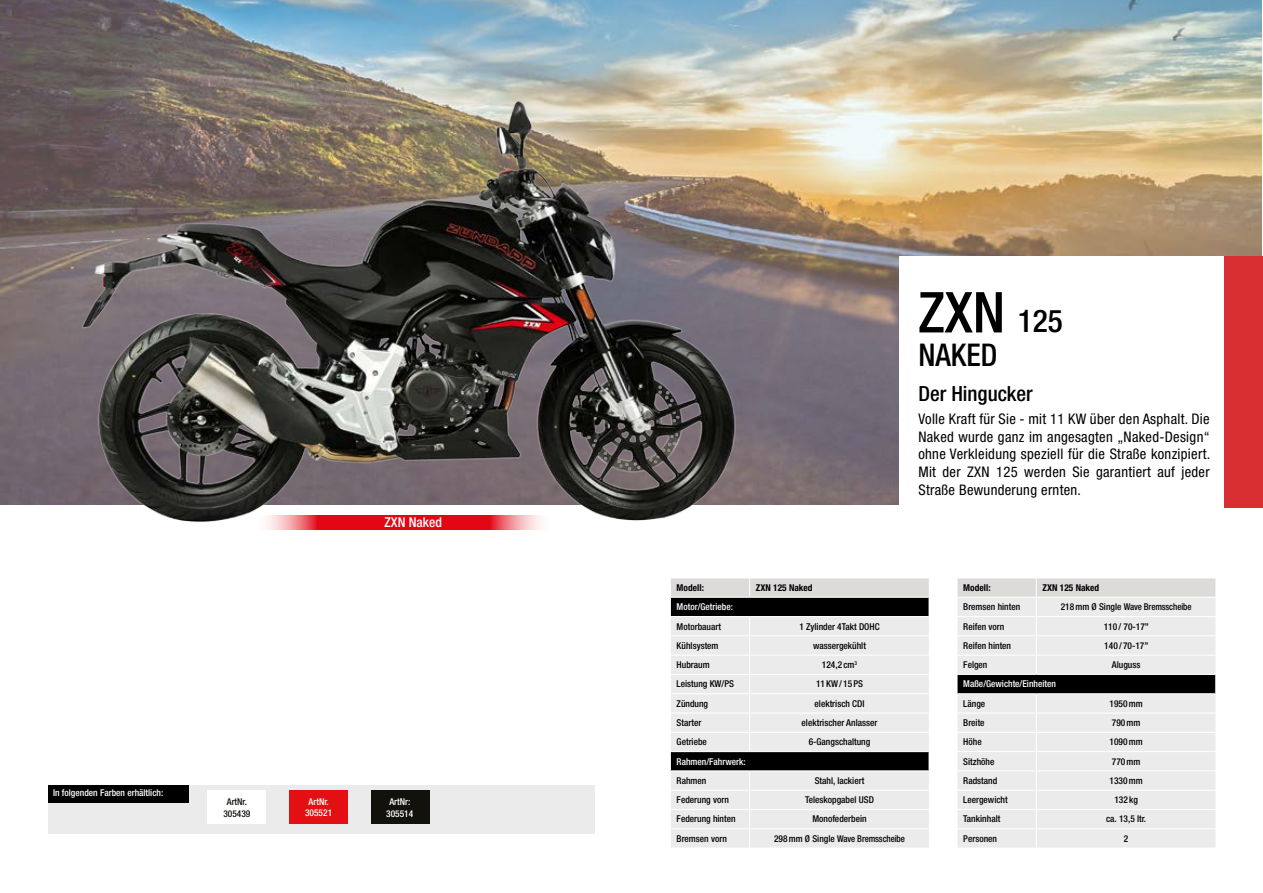
<style>
.page{position:relative;width:1263px;height:893px;background:#fff}
.page>*{position:absolute;margin:0;border:0;box-sizing:border-box;transform-origin:0 0}
.t1{font:500 condensed 56.4px "Helvetica Neue LT Std";color:#000}
.t2{font:500 condensed 31.35px "Helvetica Neue LT Std";color:#000;scale:.95 1}
.t3{font:500 condensed 20.85px "Helvetica Neue LT Std";color:#000}
.t4{font:condensed 14.55px/17.5px "Helvetica Neue LT Std";letter-spacing:.02em;color:#000;text-align:justify}
.t5{font:500 condensed 13.65px "Helvetica Neue LT Std";color:#fff}
.t6{font:500 condensed 9.45px "Helvetica Neue LT Std";color:#000}
.t7{font:500 condensed 9.45px/11.2px "Helvetica Neue LT Std";color:#fff;text-align:center}
.t8{font:700 condensed 9.45px "Helvetica Neue LT Std";color:#000}
.t9{font:500 condensed 9.45px/11.2px "Helvetica Neue LT Std";color:#12110c;text-align:center}
.s1{font-size:31.35px}
</style>
<div class="page">
<img style="left:0;top:0;width:1261px;height:505px">
<div style="left:48px;top:785px;width:547px;height:49px;background:#ecebec"></div>
<div style="left:208px;top:790px;width:58px;height:33px;background:#fff"></div>
<div style="left:289px;top:790px;width:59px;height:33px;background:#e30f13"></div>
<div style="left:371px;top:790px;width:59px;height:33px;background:#12110c"></div>
<div style="left:48px;top:785px;width:141px;height:17px;background:#000"></div>
<svg style="left:670px;top:578px;width:260px;height:269px;background:#cccbcc"></svg>
<svg style="left:957px;top:578px;width:259px;height:269px;background:#dcdbdb"></svg>
<div style="left:900px;top:257px;width:363px;height:264px;background:#fff"></div>
<div style="left:1224px;top:257px;width:39px;height:251px;background:#da2f32"></div>
<img style="left:7px;top:40px;width:802px;height:490px">
<h3 class="t5" style="left:385px;top:513px;width:59px">ZXN Naked</h3>
<p class="t7" style="left:53px;top:787px;width:112px">In folgenden Farben erhältlich:</p>
<p class="t9" style="left:223px;top:796px;width:29px">ArtNr.<br>305439</p>
<p class="t7" style="left:305px;top:795px;width:29px">ArtNr.<br>305521</p>
<p class="t7" style="left:386px;top:796px;width:29px">ArtNr:<br>305514</p>
<h1 class="t1" style="left:918px;top:279px;width:146px">ZXN <span class="s1">125</span></h1>
<h2 class="t2" style="left:918px;top:336px;width:85px">NAKED</h2>
<h3 class="t3" style="left:918px;top:381px;width:116px">Der Hingucker</h3>
<h3 class="t4" style="left:918px;top:410px;width:293px">Volle Kraft für Sie - mit 11 KW über den Asphalt. Die Naked wurde ganz im angesagten „Naked-Design“ ohne Verkleidung speziell für die Straße konzipiert.<br>Mit der ZXN 125 werden Sie garantiert auf jeder Straße Bewunderung ernten.</h3>
<p class="t8" style="left:677px;top:582px;width:29px">Modell:</p>
<p class="t8" style="left:756px;top:582px;width:58px">ZXN 125 Naked</p>
<p class="t7" style="left:677px;top:601px;width:58px">Motor/Getriebe:</p>
<p class="t6" style="left:677px;top:621px;width:46px">Motorbauart</p>
<p class="t6" style="left:799px;top:621px;width:82px">1 Zylinder 4Takt DOHC</p>
<p class="t6" style="left:677px;top:640px;width:43px">Kühlsystem</p>
<p class="t6" style="left:813px;top:640px;width:54px">wassergekühlt</p>
<p class="t6" style="left:677px;top:659px;width:35px">Hubraum</p>
<p class="t6" style="left:822px;top:659px;width:37px">124,2 cm<sup>3</sup></p>
<p class="t6" style="left:677px;top:678px;width:59px">Leistung KW/PS</p>
<p class="t6" style="left:816px;top:678px;width:48px">11KW/15PS</p>
<p class="t6" style="left:677px;top:698px;width:33px">Zündung</p>
<p class="t6" style="left:814px;top:698px;width:51px">elektrisch CDI</p>
<p class="t6" style="left:677px;top:717px;width:26px">Starter</p>
<p class="t6" style="left:801px;top:717px;width:77px">elektrischer Anlasser</p>
<p class="t6" style="left:677px;top:736px;width:32px">Getriebe</p>
<p class="t6" style="left:809px;top:736px;width:63px">6-Gangschaltung</p>
<p class="t7" style="left:677px;top:755px;width:71px">Rahmen/Fahrwerk:</p>
<p class="t6" style="left:677px;top:775px;width:31px">Rahmen</p>
<p class="t6" style="left:815px;top:775px;width:51px">Stahl, lackiert</p>
<p class="t6" style="left:677px;top:794px;width:54px">Federung vorn</p>
<p class="t6" style="left:805px;top:794px;width:70px">Teleskopgabel USD</p>
<p class="t6" style="left:677px;top:813px;width:60px">Federung hinten</p>
<p class="t6" style="left:812px;top:813px;width:56px">Monofederbein</p>
<p class="t6" style="left:677px;top:833px;width:52px">Bremsen vorn</p>
<p class="t6" style="left:774px;top:833px;width:132px">298mm Ø Single Wave Bremsscheibe</p>
<p class="t8" style="left:963px;top:582px;width:29px">Modell:</p>
<p class="t8" style="left:1043px;top:582px;width:58px">ZXN 125 Naked</p>
<p class="t6" style="left:963px;top:601px;width:59px">Bremsen hinten</p>
<p class="t6" style="left:1061px;top:601px;width:132px">218mm Ø Single Wave Bremsscheibe</p>
<p class="t6" style="left:963px;top:621px;width:43px">Reifen vorn</p>
<p class="t6" style="left:1104px;top:621px;width:47px">110 / 70-17”</p>
<p class="t6" style="left:963px;top:640px;width:49px">Reifen hinten</p>
<p class="t6" style="left:1104px;top:640px;width:46px">140 / 70-17”</p>
<p class="t6" style="left:963px;top:659px;width:26px">Felgen</p>
<p class="t6" style="left:1112px;top:659px;width:30px">Aluguss</p>
<p class="t7" style="left:963px;top:678px;width:94px">Maße/Gewichte/Einheiten</p>
<p class="t6" style="left:963px;top:698px;width:23px">Länge</p>
<p class="t6" style="left:1109px;top:698px;width:35px">1950mm</p>
<p class="t6" style="left:963px;top:717px;width:23px">Breite</p>
<p class="t6" style="left:1112px;top:717px;width:30px">790mm</p>
<p class="t6" style="left:963px;top:736px;width:20px">Höhe</p>
<p class="t6" style="left:1109px;top:736px;width:35px">1090mm</p>
<p class="t6" style="left:963px;top:756px;width:33px">Sitzhöhe</p>
<p class="t6" style="left:1112px;top:756px;width:30px">770mm</p>
<p class="t6" style="left:963px;top:775px;width:35px">Radstand</p>
<p class="t6" style="left:1109px;top:775px;width:35px">1330mm</p>
<p class="t6" style="left:963px;top:794px;width:46px">Leergewicht</p>
<p class="t6" style="left:1114px;top:794px;width:25px">132 kg</p>
<p class="t6" style="left:963px;top:813px;width:39px">Tankinhalt</p>
<p class="t6" style="left:1106px;top:813px;width:42px">ca. 13,5 ltr.</p>
<p class="t6" style="left:963px;top:833px;width:35px">Personen</p>
<p class="t6" style="left:1124px;top:833px;width:6px">2</p>
</div>
